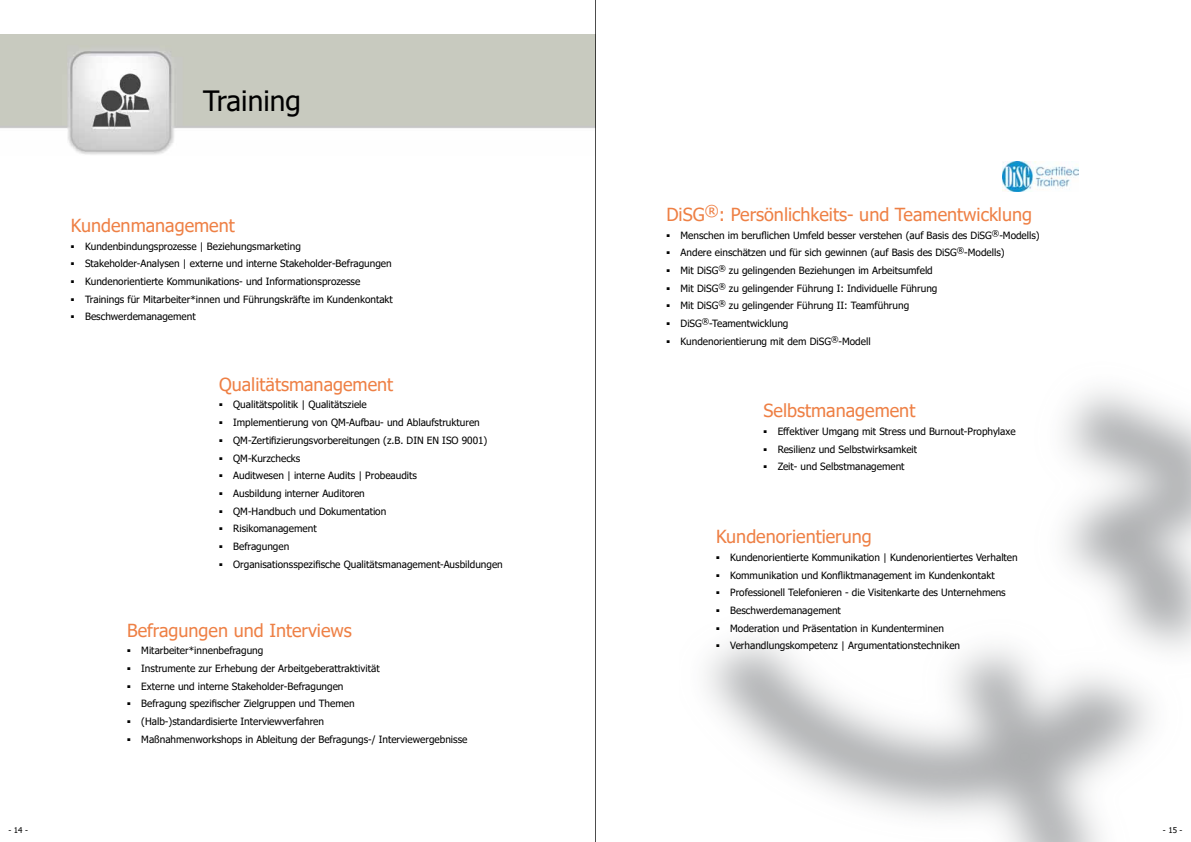
<style>
.page{position:relative;width:1191px;height:842px;background:#fff}
.page>*{position:absolute;margin:0;border:0;box-sizing:border-box;transform-origin:0 0}
.t1{font:28px "Tahoma";color:#000}
.t2{font:18px "Tahoma";color:#ee8045}
.t3{font:10px "Tahoma";color:#000}
.t4{font:8px "Tahoma";color:#000}
</style>
<div class="page">
<img style="left:0;top:34px;width:595px;height:121px">
<hr style="left:595px;top:0;width:1px;height:842px;background:#000">
<img style="left:1002px;top:161px;width:76px;height:31px">
<h1 class="t1" style="left:203px;top:82px;width:99px">Training</h1>
<h2 class="t2" style="left:71px;top:213px;width:165px">Kundenmanagement</h2>
<p class="t3" style="left:71px;top:239px;width:231px"><sup>■</sup> Kundenbindungsprozesse | Beziehungsmarketing</p>
<p class="t3" style="left:71px;top:257px;width:322px"><sup>■</sup> Stakeholder-Analysen | externe und interne Stakeholder-Befragungen</p>
<p class="t3" style="left:71px;top:275px;width:291px"><sup>■</sup> Kundenorientierte Kommunikations- und Informationsprozesse</p>
<p class="t3" style="left:71px;top:292px;width:323px"><sup>■</sup> Trainings für Mitarbeiter*innen und Führungskräfte im Kundenkontakt</p>
<p class="t3" style="left:71px;top:310px;width:126px"><sup>■</sup> Beschwerdemanagement</p>
<h2 class="t2" style="left:219px;top:372px;width:176px">Qualitätsmanagement</h2>
<p class="t3" style="left:219px;top:398px;width:149px"><sup>■</sup> Qualitätspolitik | Qualitätsziele</p>
<p class="t3" style="left:219px;top:416px;width:262px"><sup>■</sup> Implementierung von QM-Aufbau- und Ablaufstrukturen</p>
<p class="t3" style="left:219px;top:433px;width:270px"><sup>■</sup> QM-Zertifizierungsvorbereitungen (z.B. DIN EN ISO 9001)</p>
<p class="t3" style="left:219px;top:451px;width:83px"><sup>■</sup> QM-Kurzchecks</p>
<p class="t3" style="left:219px;top:469px;width:199px"><sup>■</sup> Auditwesen | interne Audits | Probeaudits</p>
<p class="t3" style="left:219px;top:486px;width:147px"><sup>■</sup> Ausbildung interner Auditoren</p>
<p class="t3" style="left:219px;top:504px;width:169px"><sup>■</sup> QM-Handbuch und Dokumentation</p>
<p class="t3" style="left:219px;top:522px;width:99px"><sup>■</sup> Risikomanagement</p>
<p class="t3" style="left:219px;top:539px;width:72px"><sup>■</sup> Befragungen</p>
<p class="t3" style="left:219px;top:557px;width:285px"><sup>■</sup> Organisationsspezifische Qualitätsmanagement-Ausbildungen</p>
<h2 class="t2" style="left:127px;top:618px;width:226px">Befragungen und Interviews</h2>
<p class="t3" style="left:127px;top:644px;width:138px"><sup>■</sup> Mitarbeiter*innenbefragung</p>
<p class="t3" style="left:127px;top:662px;width:254px"><sup>■</sup> Instrumente zur Erhebung der Arbeitgeberattraktivität</p>
<p class="t3" style="left:127px;top:679px;width:218px"><sup>■</sup> Externe und interne Stakeholder-Befragungen</p>
<p class="t3" style="left:127px;top:697px;width:229px"><sup>■</sup> Befragung spezifischer Zielgruppen und Themen</p>
<p class="t3" style="left:127px;top:715px;width:198px"><sup>■</sup> (Halb-)standardisierte Interviewverfahren</p>
<p class="t3" style="left:127px;top:732px;width:342px"><sup>■</sup> Maßnahmenworkshops in Ableitung der Befragungs-/ Interviewergebnisse</p>
<h2 class="t2" style="left:666px;top:202px;width:367px">DiSG<sup>®</sup>: Persönlichkeits- und Teamentwicklung</h2>
<p class="t3" style="left:666px;top:228px;width:375px"><sup>■</sup> Menschen im beruflichen Umfeld besser verstehen (auf Basis des DiSG<sup>®</sup>-Modells)</p>
<p class="t3" style="left:666px;top:246px;width:340px"><sup>■</sup> Andere einschätzen und für sich gewinnen (auf Basis des DiSG<sup>®</sup>-Modells)</p>
<p class="t3" style="left:666px;top:264px;width:268px"><sup>■</sup> Mit DiSG<sup>®</sup> zu gelingenden Beziehungen im Arbeitsumfeld</p>
<p class="t3" style="left:666px;top:281px;width:273px"><sup>■</sup> Mit DiSG<sup>®</sup> zu gelingender Führung I: Individuelle Führung</p>
<p class="t3" style="left:666px;top:299px;width:244px"><sup>■</sup> Mit DiSG<sup>®</sup> zu gelingender Führung II: Teamführung</p>
<p class="t3" style="left:666px;top:317px;width:124px"><sup>■</sup> DiSG<sup>®</sup>-Teamentwicklung</p>
<p class="t3" style="left:666px;top:334px;width:206px"><sup>■</sup> Kundenorientierung mit dem DiSG<sup>®</sup>-Modell</p>
<h2 class="t2" style="left:763px;top:399px;width:153px">Selbstmanagement</h2>
<p class="t3" style="left:763px;top:425px;width:254px"><sup>■</sup> Effektiver Umgang mit Stress und Burnout-Prophylaxe</p>
<p class="t3" style="left:763px;top:442px;width:155px"><sup>■</sup> Resilienz und Selbstwirksamkeit</p>
<p class="t3" style="left:763px;top:460px;width:143px"><sup>■</sup> Zeit- und Selbstmanagement</p>
<h2 class="t2" style="left:716px;top:525px;width:157px">Kundenorientierung</h2>
<p class="t3" style="left:716px;top:550px;width:303px"><sup>■</sup> Kundenorientierte Kommunikation | Kundenorientiertes Verhalten</p>
<p class="t3" style="left:716px;top:568px;width:280px"><sup>■</sup> Kommunikation und Konfliktmanagement im Kundenkontakt</p>
<p class="t3" style="left:716px;top:586px;width:291px"><sup>■</sup> Professionell Telefonieren - die Visitenkarte des Unternehmens</p>
<p class="t3" style="left:716px;top:603px;width:126px"><sup>■</sup> Beschwerdemanagement</p>
<p class="t3" style="left:716px;top:621px;width:229px"><sup>■</sup> Moderation und Präsentation in Kundenterminen</p>
<p class="t3" style="left:716px;top:639px;width:246px"><sup>■</sup> Verhandlungskompetenz | Argumentationstechniken</p>
<p class="t4" style="left:9px;top:825px;width:21px">- 14 -</p>
<p class="t4" style="left:1163px;top:825px;width:21px">- 15 -</p>
</div>
